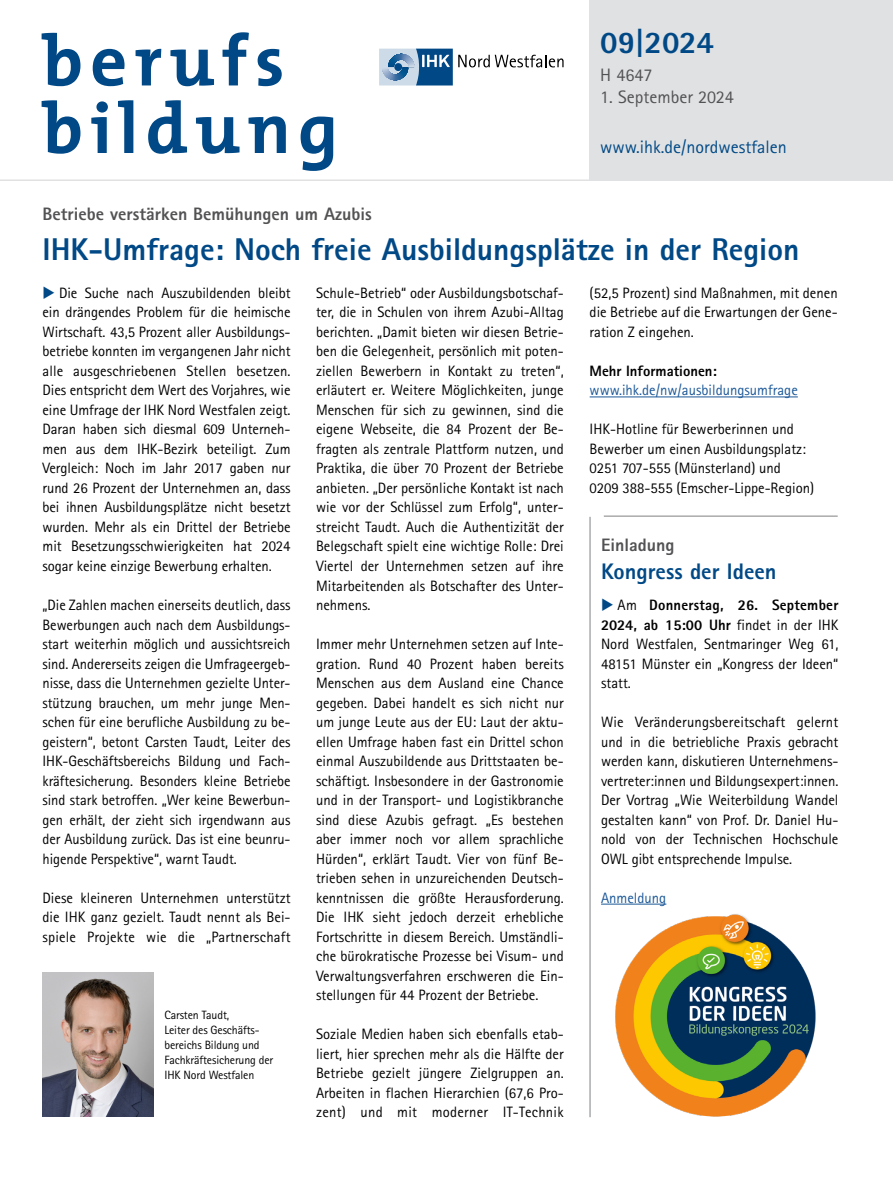
<style>
.page{position:relative;width:893px;height:1191px;background:#fff}
.page>*{position:absolute;margin:0;border:0;box-sizing:border-box;transform-origin:0 0}
.Headline_blau{font:800 31.5px "Rotis Sans Serif";color:#004986}
.Kopf_Ausgabe{font:800 31.5px "Rotis Sans Serif";color:#004986}
.Headline_blau-2{font:800 22.5px "Rotis Sans Serif";color:#004986}
.Overline{font:800 18px "Rotis Sans Serif";color:#525254}
.Kopf_Infos{font:18px "Rotis Sans Serif";color:#004986}
.Kopf_Infos-2{font:18px "Rotis Sans Serif";color:#525254}
.Copy{font:15px/19.5px "Rotis Sans Serif";color:#000;text-align:justify}
.Copy-2{font:15px "Rotis Sans Serif";color:#1c5898}
.Copy-3{font:800 15px "Rotis Sans Serif";color:#000}
.Bildunterschrift{font:12px/15px "Rotis Sans Serif";letter-spacing:-.01em;color:#000}
.s1{color:#004986}
.s2{font-weight:800}
</style>
<div class="page">
<div style="left:590px;top:0;width:303px;height:181px;background:#e0e1e2"></div>
<svg style="left:379px;top:49px;width:185px;height:36px"></svg>
<svg style="left:42px;top:100px;width:291px;height:71px"></svg>
<svg style="left:42px;top:32px;width:240px;height:54px"></svg>
<hr style="left:0;top:179px;width:893px;height:2px;background:#e0e1e2">
<hr style="left:604px;top:516px;width:234px;height:1px;background:#808183">
<hr style="left:601px;top:903px;width:65px;height:1px;background:#1c5898">
<hr style="left:590px;top:517px;width:1px;height:600px;background:#808183">
<img style="left:615px;top:914px;width:201px;height:203px">
<img style="left:43px;top:972px;width:111px;height:145px">
<hr style="left:590px;top:396px;width:208px;height:1px;background:#1c5898">
<p class="Kopf_Ausgabe" style="left:600px;top:23px;width:115px">09|2024</p>
<p class="Kopf_Infos-2" style="left:600px;top:64px;width:54px">H 4647</p>
<p class="Kopf_Infos-2" style="left:600px;top:87px;width:135px">1. September 2024</p>
<p class="Kopf_Infos" style="left:600px;top:136px;width:188px">www.ihk.de/nordwestfalen</p>
<p class="Overline" style="left:43px;top:202px;width:331px">Betriebe verstärken Bemühungen um Azubis</p>
<p class="Headline_blau" style="left:43px;top:229px;width:758px">IHK-Umfrage: Noch freie Ausbildungsplätze in der Region</p>
<p class="Copy" style="left:43px;top:283px;width:250px"><span class="s1">◆</span> Die Suche nach Auszubildenden bleibt ein drängendes Problem für die heimische Wirtschaft. 43,5 Prozent aller Ausbildungs&shy;betriebe konnten im vergangenen Jahr nicht alle ausgeschriebenen Stellen besetzen.<br>Dies entspricht dem Wert des Vorjahres, wie eine Umfrage der IHK Nord Westfalen zeigt.<br>Daran haben sich diesmal 609 Unterneh&shy;men aus dem IHK-Bezirk beteiligt. Zum Vergleich: Noch im Jahr 2017 gaben nur rund 26 Prozent der Unternehmen an, dass bei ihnen Ausbildungsplätze nicht besetzt wurden. Mehr als ein Drittel der Betriebe mit Besetzungsschwierigkeiten hat 2024 sogar keine einzige Bewerbung erhalten.</p>
<p class="Copy" style="left:43px;top:595px;width:250px">„Die Zahlen machen einerseits deutlich, dass Bewerbungen auch nach dem Ausbildungs&shy;start weiterhin möglich und aussichtsreich sind. Andererseits zeigen die Umfrageergeb&shy;nisse, dass die Unternehmen gezielte Unter&shy;stützung brauchen, um mehr junge Men&shy;schen für eine berufliche Ausbildung zu be&shy;geistern“, betont Carsten Taudt, Leiter des IHK-Geschäftsbereichs Bildung und Fach&shy;kräftesicherung. Besonders kleine Betriebe sind stark betroffen. „Wer keine Bewerbun&shy;gen erhält, der zieht sich irgendwann aus der Ausbildung zurück. Das ist eine beunru&shy;higende Perspektive“, warnt Taudt.</p>
<p class="Copy" style="left:43px;top:887px;width:250px">Diese kleineren Unternehmen unterstützt die IHK ganz gezielt. Taudt nennt als Bei&shy;spiele Projekte wie die „Partnerschaft</p>
<p class="Copy" style="left:590px;top:283px;width:250px">(52,5 Prozent) sind Maßnahmen, mit denen die Betriebe auf die Erwartungen der Gene&shy;ration Z eingehen.</p>
<p class="Copy-3" style="left:590px;top:361px;width:129px">Mehr Informationen:</p>
<p class="Copy-2" style="left:590px;top:381px;width:210px">www.ihk.de/nw/ausbildungsumfrage</p>
<p class="Copy" style="left:590px;top:419px;width:218px">IHK-Hotline für Bewerberinnen und<br>Bewerber um einen Ausbildungsplatz:</p>
<p class="Copy" style="left:590px;top:458px;width:226px">0251 707-555 (Münsterland) und<br>0209 388-555 (Emscher-Lippe-Region)</p>
<p class="Copy" style="left:316px;top:283px;width:249px">Schule-Betrieb“ oder Ausbildungsbotschaf&shy;ter, die in Schulen von ihrem Azubi-Alltag berichten. „Damit bieten wir diesen Betrie&shy;ben die Gelegenheit, persönlich mit poten&shy;ziellen Bewerbern in Kontakt zu treten“, erläutert er. Weitere Möglichkeiten, junge Menschen für sich zu gewinnen, sind die eigene Webseite, die 84 Prozent der Be&shy;fragten als zentrale Plattform nutzen, und Praktika, die über 70 Prozent der Betriebe anbieten. „Der persönliche Kontakt ist nach wie vor der Schlüssel zum Erfolg“, unter&shy;streicht Taudt. Auch die Authentizität der Belegschaft spielt eine wichtige Rolle: Drei Viertel der Unternehmen setzen auf ihre Mitarbeitenden als Botschafter des Unter&shy;nehmens.</p>
<p class="Copy" style="left:316px;top:634px;width:249px">Immer mehr Unternehmen setzen auf Inte&shy;gration. Rund 40 Prozent haben bereits Menschen aus dem Ausland eine Chance gegeben. Dabei handelt es sich nicht nur um junge Leute aus der EU: Laut der aktu&shy;ellen Umfrage haben fast ein Drittel schon einmal Auszubildende aus Drittstaaten be&shy;schäftigt. Insbesondere in der Gastronomie und in der Transport- und Logistikbranche sind diese Azubis gefragt. „Es bestehen aber immer noch vor allem sprachliche Hürden“, erklärt Taudt. Vier von fünf Be&shy;trieben sehen in unzureichenden Deutsch&shy;kenntnissen die größte Herausforderung.<br>Die IHK sieht jedoch derzeit erhebliche Fortschritte in diesem Bereich. Umständli&shy;che bürokratische Prozesse bei Visum- und Verwaltungsverfahren erschweren die Ein&shy;stellungen für 44 Prozent der Betriebe.</p>
<p class="Copy" style="left:316px;top:1024px;width:249px">Soziale Medien haben sich ebenfalls etab&shy;liert, hier sprechen mehr als die Hälfte der Betriebe gezielt jüngere Zielgruppen an.<br>Arbeiten in flachen Hierarchien (67,6 Pro&shy;zent) und mit moderner IT-Technik</p>
<p class="Overline" style="left:601px;top:534px;width:75px">Einladung</p>
<p class="Headline_blau-2" style="left:601px;top:557px;width:177px">Kongress der Ideen</p>
<p class="Copy" style="left:601px;top:595px;width:239px"><span class="s1">◆</span> Am <span class="s2">Donnerstag, 26. September 2024, ab 15:00 Uhr</span> findet in der IHK Nord Westfalen, Sentmaringer Weg 61, 48151 Münster ein „Kongress der Ideen“ statt.</p>
<p class="Copy" style="left:601px;top:712px;width:239px">Wie Veränderungsbereitschaft gelernt und in die betriebliche Praxis gebracht werden kann, diskutieren Unternehmens&shy;vertreter:innen und Bildungsexpert:innen.<br>Der Vortrag „Wie Weiterbildung Wandel gestalten kann“ von Prof. Dr. Daniel Hu&shy;nold von der Technischen Hochschule OWL gibt entsprechende Impulse.</p>
<p class="Copy-2" style="left:601px;top:888px;width:67px">Anmeldung</p>
<p class="Bildunterschrift" style="left:164px;top:1007px;width:110px">Carsten Taudt,<br>Leiter des Geschäfts&shy;bereichs Bildung und<br>Fachkräftesicherung der<br>IHK Nord Westfalen</p>
</div>
